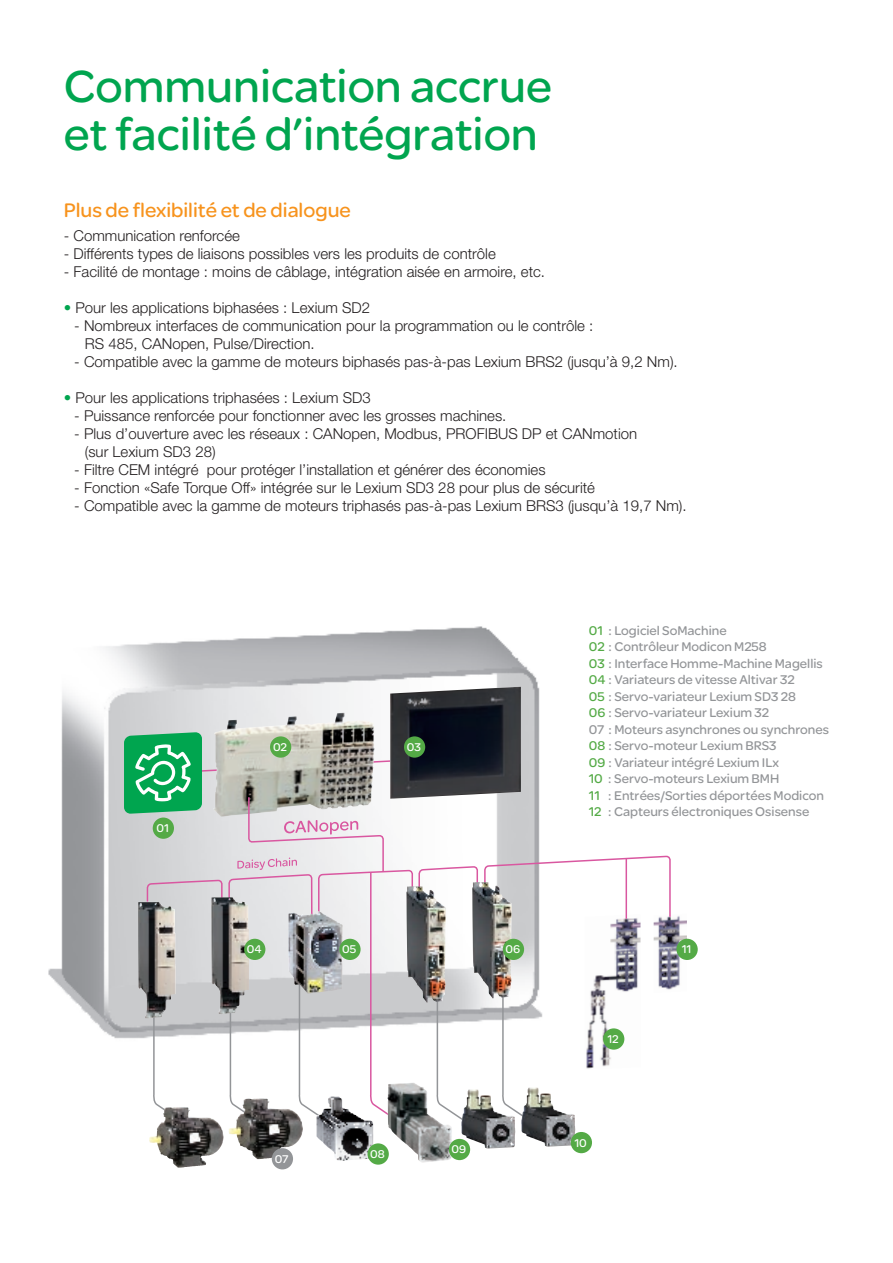
<style>
.page{position:relative;width:893px;height:1263px;background:#fff}
.page>*{position:absolute;margin:0;border:0;box-sizing:border-box;transform-origin:0 0}
.t1{font:48px/48px "SE Optimist";color:#00a54f}
.t2{font:21px "SE Optimist";color:#f7931d}
.t3{font:300 15px/18px "Helvetica Neue";color:#231f20}
.t4{font:13.5px/16.5px "SE Optimist";color:#939598}
.t5{font:12px "SE Optimist";color:#fff}
.s1{color:#00a54f}
.s2{color:#54aa46}
</style>
<div class="page">
<img style="left:671px;top:916px;width:16px;height:73px">
<img style="left:48px;top:626px;width:490px;height:413px">
<svg style="left:228px;top:626px;width:85px;height:61px"></svg>
<svg style="left:124px;top:687px;width:547px;height:444px"></svg>
<img style="left:149px;top:1107px;width:75px;height:60px">
<img style="left:228px;top:1098px;width:75px;height:61px">
<img style="left:317px;top:1096px;width:56px;height:65px">
<img style="left:387px;top:1083px;width:65px;height:80px">
<img style="left:461px;top:1090px;width:54px;height:58px">
<img style="left:521px;top:1088px;width:54px;height:59px">
<div style="left:404px;top:736px;width:21px;height:22px;background:#54aa46;border-radius:50%"></div>
<div style="left:270px;top:736px;width:21px;height:22px;background:#54aa46;border-radius:50%"></div>
<div style="left:153px;top:817px;width:21px;height:22px;background:#54aa46;border-radius:50%"></div>
<div style="left:244px;top:939px;width:21px;height:21px;background:#54aa46;border-radius:50%"></div>
<div style="left:339px;top:939px;width:22px;height:21px;background:#54aa46;border-radius:50%"></div>
<div style="left:503px;top:939px;width:21px;height:21px;background:#54aa46;border-radius:50%"></div>
<div style="left:676px;top:939px;width:22px;height:21px;background:#54aa46;border-radius:50%"></div>
<div style="left:603px;top:1028px;width:21px;height:22px;background:#54aa46;border-radius:50%"></div>
<div style="left:571px;top:1132px;width:21px;height:21px;background:#54aa46;border-radius:50%"></div>
<div style="left:449px;top:1139px;width:21px;height:21px;background:#54aa46;border-radius:50%"></div>
<div style="left:368px;top:1143px;width:21px;height:22px;background:#54aa46;border-radius:50%"></div>
<div style="left:272px;top:1148px;width:21px;height:21px;background:#939598;border-radius:50%"></div>
<h1 class="t1" style="left:64px;top:61px;width:490px">Communication accrue et facilité d’intégration</h1>
<h2 class="t2" style="left:64px;top:195px;width:289px">Plus de flexibilité et de dialogue</h2>
<p class="t3" style="left:64px;top:226px;width:178px">- Communication renforcée</p>
<p class="t3" style="left:64px;top:244px;width:433px">- Différents types de liaisons possibles vers les produits de contrôle</p>
<p class="t3" style="left:64px;top:262px;width:483px">- Facilité de montage : moins de câblage, intégration aisée en armoire, etc.</p>
<p class="t3" style="left:64px;top:298px;width:308px"><span class="s1">•</span> Pour les applications biphasées : Lexium SD2</p>
<p class="t3" style="left:85px;top:316px;width:510px;text-indent:-10px">- Nombreux interfaces de communication pour la programmation ou le contrôle :<br>RS 485, CANopen, Pulse/Direction.</p>
<p class="t3" style="left:74px;top:352px;width:605px">- Compatible avec la gamme de moteurs biphasés pas-à-pas Lexium BRS2 (jusqu’à 9,2 Nm).</p>
<p class="t3" style="left:64px;top:388px;width:308px"><span class="s1">•</span> Pour les applications triphasées : Lexium SD3</p>
<p class="t3" style="left:74px;top:406px;width:434px">- Puissance renforcée pour fonctionner avec les grosses machines.</p>
<p class="t3" style="left:85px;top:424px;width:554px;text-indent:-10px">- Plus d’ouverture avec les réseaux : CANopen, Modbus, PROFIBUS DP et CANmotion (sur Lexium SD3 28)</p>
<p class="t3" style="left:74px;top:460px;width:473px">- Filtre CEM intégré pour protéger l’installation et générer des économies</p>
<p class="t3" style="left:74px;top:478px;width:522px">- Fonction «Safe Torque Off» intégrée sur le Lexium SD3 28 pour plus de sécurité</p>
<p class="t3" style="left:74px;top:496px;width:614px">- Compatible avec la gamme de moteurs triphasés pas-à-pas Lexium BRS3 (jusqu’à 19,7 Nm).</p>
<p class="t5" style="left:157px;top:820px;width:14px">01</p>
<p class="t5" style="left:273px;top:739px;width:16px">02</p>
<p class="t5" style="left:407px;top:739px;width:16px">03</p>
<p class="t4" style="left:589px;top:622px;width:242px"><span class="s2">01</span> : Logiciel SoMachine<br><span class="s2">02</span> : Contrôleur Modicon M258<br><span class="s2">03</span> : Interface Homme-Machine Magellis <span class="s2">04</span> : Variateurs de vitesse Altivar 32<br><span class="s2">05</span> : Servo-variateur Lexium SD3 28<br><span class="s2">06</span> : Servo-variateur Lexium 32<br>07 : Moteurs asynchrones ou synchrones <span class="s2">08</span> : Servo-moteur Lexium BRS3<br><span class="s2">09</span> : Variateur intégré Lexium ILx<br><span class="s2">10</span> : Servo-moteurs Lexium BMH<br><span class="s2">11</span> : Entrées/Sorties déportées Modicon <span class="s2">12</span> : Capteurs électroniques Osisense</p>
<p class="t5" style="left:247px;top:941px;width:16px">04</p>
<p class="t5" style="left:342px;top:941px;width:16px">05</p>
<p class="t5" style="left:505px;top:941px;width:16px">06</p>
<p class="t5" style="left:682px;top:941px;width:11px">11</p>
<p class="t5" style="left:275px;top:1150px;width:15px">07</p>
<p class="t5" style="left:370px;top:1145px;width:16px">08</p>
<p class="t5" style="left:452px;top:1141px;width:16px">09</p>
<p class="t5" style="left:607px;top:1031px;width:13px">12</p>
<p class="t5" style="left:575px;top:1134px;width:14px">10</p>
</div>
